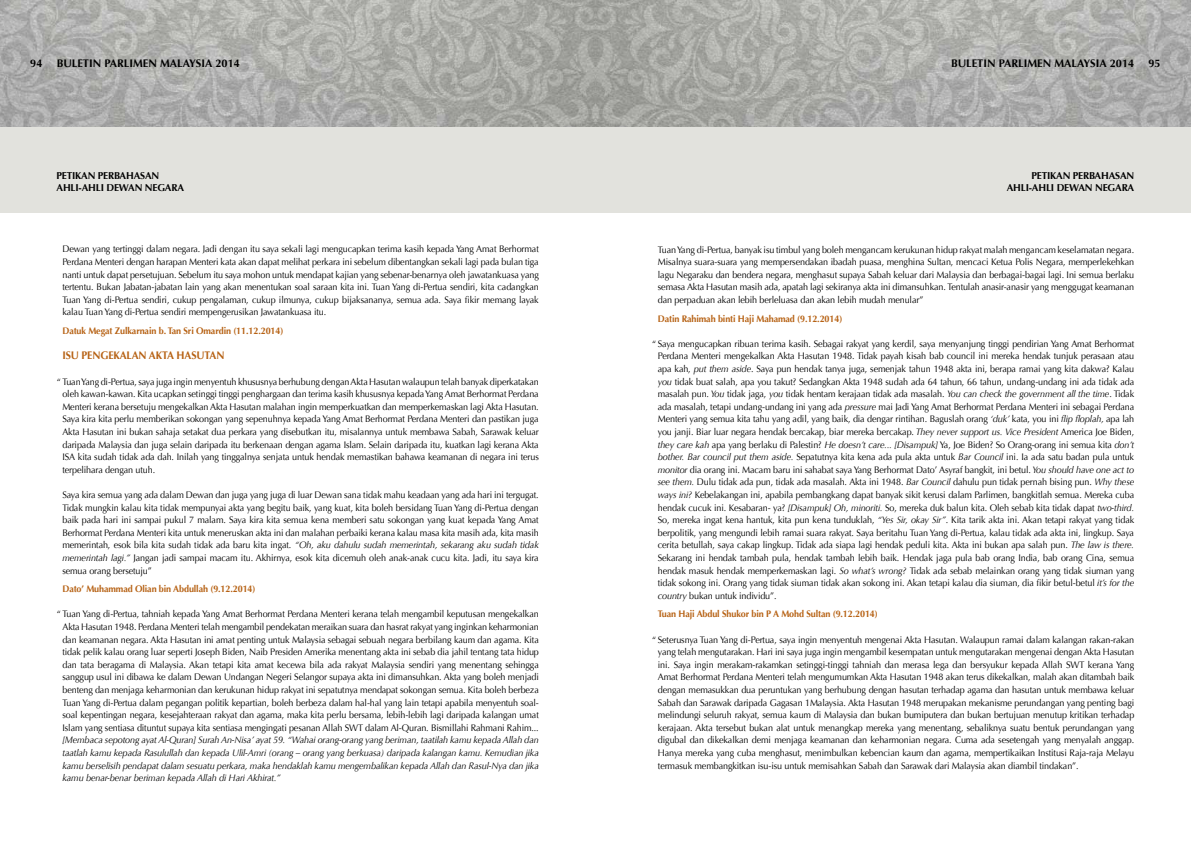
<style>
.page{position:relative;width:1191px;height:842px;background:#fff}
.page>*{position:absolute;margin:0;border:0;box-sizing:border-box;transform-origin:0 0}
.t1{font:700 11px "Optima";color:#000}
.t2{font:700 11px "Optima";letter-spacing:-.01em;color:#b66113;scale:.95 1}
.t3{font:700 10px/12px "Optima";letter-spacing:-.02em;color:#000;text-align:right}
.t4{font:9.5px/12.6px "Optima";letter-spacing:-.01em;color:#000;text-align:justify;scale:.95 1}
.t5{font:italic 9.5px/12.6px "Optima";letter-spacing:-.01em;color:#000;text-align:justify;scale:.95 1}
.t6{font:700 9.5px "Optima";letter-spacing:-.01em;color:#b66113;scale:.95 1}
.s1{font-style:italic}
</style>
<div class="page">
<img style="left:0;top:0;width:1191px;height:128px">
<div style="left:595px;top:128px;width:596px;height:85px;background:#e2e2dd"></div>
<div style="left:0;top:128px;width:595px;height:85px;background:#e2e2dd"></div>
<p class="t1" style="left:30px;top:57px;width:14px">94</p>
<p class="t1" style="left:57px;top:57px;width:185px">BULETIN PARLIMEN MALAYSIA 2014</p>
<p class="t1" style="left:951px;top:57px;width:185px">BULETIN PARLIMEN MALAYSIA 2014</p>
<p class="t1" style="left:1148px;top:57px;width:14px">95</p>
<p class="t3" style="left:57px;top:170px;width:129px;text-align:left">PETIKAN PERBAHASAN<br>AHLI-AHLI DEWAN NEGARA</p>
<p class="t4" style="left:62px;top:243px;width:503px">Dewan yang tertinggi dalam negara. Jadi dengan itu saya sekali lagi mengucapkan terima kasih kepada Yang Amat Berhormat Perdana Menteri dengan harapan Menteri kata akan dapat melihat perkara ini sebelum dibentangkan sekali lagi pada bulan tiga nanti untuk dapat persetujuan. Sebelum itu saya mohon untuk mendapat kajian yang sebenar-benarnya oleh jawatankuasa yang tertentu. Bukan Jabatan-jabatan lain yang akan menentukan soal saraan kita ini. Tuan Yang di-Pertua sendiri, kita cadangkan Tuan Yang di-Pertua sendiri, cukup pengalaman, cukup ilmunya, cukup bijaksananya, semua ada. Saya fikir memang layak kalau Tuan Yang di-Pertua sendiri mempengerusikan Jawatankuasa itu.</p>
<p class="t6" style="left:62px;top:325px;width:234px">Datuk Megat Zulkarnain b. Tan Sri Omardin (11.12.2014)</p>
<p class="t2" style="left:62px;top:349px;width:172px">ISU PENGEKALAN AKTA HASUTAN</p>
<p class="t4" style="left:62px;top:375px;width:503px;text-indent:-6px">“ TuanYang di-Pertua, saya juga ingin menyentuh khususnya berhubung denganAkta Hasutan walaupun telah banyak diperkatakan oleh kawan-kawan. Kita ucapkan setinggi tinggi penghargaan dan terima kasih khususnya kepada Yang Amat Berhormat Perdana Menteri kerana bersetuju mengekalkan Akta Hasutan malahan ingin memperkuatkan dan memperkemaskan lagi Akta Hasutan.<br>Saya kira kita perlu memberikan sokongan yang sepenuhnya kepada Yang Amat Berhormat Perdana Menteri dan pastikan juga Akta Hasutan ini bukan sahaja setakat dua perkara yang disebutkan itu, misalannya untuk membawa Sabah, Sarawak keluar daripada Malaysia dan juga selain daripada itu berkenaan dengan agama Islam. Selain daripada itu, kuatkan lagi kerana Akta ISA kita sudah tidak ada dah. Inilah yang tinggalnya senjata untuk hendak memastikan bahawa keamanan di negara ini terus terpelihara dengan utuh.</p>
<p class="t4" style="left:62px;top:489px;width:503px">Saya kira semua yang ada dalam Dewan dan juga yang juga di luar Dewan sana tidak mahu keadaan yang ada hari ini tergugat.<br>Tidak mungkin kalau kita tidak mempunyai akta yang begitu baik, yang kuat, kita boleh bersidang Tuan Yang di-Pertua dengan baik pada hari ini sampai pukul 7 malam. Saya kira kita semua kena memberi satu sokongan yang kuat kepada Yang Amat Berhormat Perdana Menteri kita untuk meneruskan akta ini dan malahan perbaiki kerana kalau masa kita masih ada, kita masih memerintah, esok bila kita sudah tidak ada baru kita ingat. <span class="s1">“Oh, aku dahulu sudah memerintah, sekarang aku sudah tidak memerintah lagi.”</span> Jangan jadi sampai macam itu. Akhirnya, esok kita dicemuh oleh anak-anak cucu kita. Jadi, itu saya kira semua orang bersetuju”</p>
<p class="t6" style="left:62px;top:583px;width:205px">Dato’ Muhammad Olian bin Abdullah (9.12.2014)</p>
<p class="t4" style="left:62px;top:608px;width:503px;text-indent:-6px">“ Tuan Yang di-Pertua, tahniah kepada Yang Amat Berhormat Perdana Menteri kerana telah mengambil keputusan mengekalkan Akta Hasutan 1948. Perdana Menteri telah mengambil pendekatan meraikan suara dan hasrat rakyat yang inginkan keharmonian dan keamanan negara. Akta Hasutan ini amat penting untuk Malaysia sebagai sebuah negara berbilang kaum dan agama. Kita tidak pelik kalau orang luar seperti Joseph Biden, Naib Presiden Amerika menentang akta ini sebab dia jahil tentang tata hidup dan tata beragama di Malaysia. Akan tetapi kita amat kecewa bila ada rakyat Malaysia sendiri yang menentang sehingga sanggup usul ini dibawa ke dalam Dewan Undangan Negeri Selangor supaya akta ini dimansuhkan. Akta yang boleh menjadi benteng dan menjaga keharmonian dan kerukunan hidup rakyat ini sepatutnya mendapat sokongan semua. Kita boleh berbeza Tuan Yang di-Pertua dalam pegangan politik kepartian, boleh berbeza dalam hal-hal yang lain tetapi apabila menyentuh soal&shy;soal kepentingan negara, kesejahteraan rakyat dan agama, maka kita perlu bersama, lebih-lebih lagi daripada kalangan umat Islam yang sentiasa dituntut supaya kita sentiasa mengingati pesanan Allah SWT dalam Al-Quran. Bismillahi Rahmani Rahim...</p>
<p class="t5" style="left:62px;top:734px;width:503px">[Membaca sepotong ayat Al-Quran] Surah An-Nisa’ ayat 59. “Wahai orang-orang yang beriman, taatilah kamu kepada Allah dan taatlah kamu kepada Rasulullah dan kepada Ulil-Amri (orang – orang yang berkuasa) daripada kalangan kamu. Kemudian jika kamu berselisih pendapat dalam sesuatu perkara, maka hendaklah kamu mengembalikan kepada Allah dan Rasul-Nya dan jika kamu benar-benar beriman kepada Allah di Hari Akhirat.”</p>
<p class="t3" style="left:1006px;top:170px;width:129px">PETIKAN PERBAHASAN<br>AHLI-AHLI DEWAN NEGARA</p>
<p class="t4" style="left:658px;top:243px;width:503px">Tuan Yang di-Pertua, banyak isu timbul yang boleh mengancam kerukunan hidup rakyat malah mengancam keselamatan negara.<br>Misalnya suara-suara yang mempersendakan ibadah puasa, menghina Sultan, mencaci Ketua Polis Negara, memperlekehkan lagu Negaraku dan bendera negara, menghasut supaya Sabah keluar dari Malaysia dan berbagai-bagai lagi. Ini semua berlaku semasa Akta Hasutan masih ada, apatah lagi sekiranya akta ini dimansuhkan. Tentulah anasir-anasir yang menggugat keamanan dan perpaduan akan lebih berleluasa dan akan lebih mudah menular”</p>
<p class="t6" style="left:658px;top:313px;width:196px">Datin Rahimah binti Haji Mahamad (9.12.2014)</p>
<p class="t4" style="left:658px;top:337px;width:503px;text-indent:-6px">“ Saya mengucapkan ribuan terima kasih. Sebagai rakyat yang kerdil, saya menyanjung tinggi pendirian Yang Amat Berhormat Perdana Menteri mengekalkan Akta Hasutan 1948. Tidak payah kisah bab council ini mereka hendak tunjuk perasaan atau apa kah, <span class="s1">put them aside</span>. Saya pun hendak tanya juga, semenjak tahun 1948 akta ini, berapa ramai yang kita dakwa? Kalau <span class="s1">you</span> tidak buat salah, apa you takut? Sedangkan Akta 1948 sudah ada 64 tahun, 66 tahun, undang-undang ini ada tidak ada masalah pun. <span class="s1">You</span> tidak jaga, <span class="s1">you</span> tidak hentam kerajaan tidak ada masalah. <span class="s1">You can check the government all the time</span>. Tidak ada masalah, tetapi undang-undang ini yang ada <span class="s1">pressure</span> mai Jadi Yang Amat Berhormat Perdana Menteri ini sebagai Perdana Menteri yang semua kita tahu yang adil, yang baik, dia dengar rintihan. Baguslah orang <span class="s1">‘duk’</span> kata, you ini <span class="s1">flip floplah,</span> apa lah you janji. Biar luar negara hendak bercakap, biar mereka bercakap. <span class="s1">They never support us. Vice President</span> America Joe Biden, <span class="s1">they care kah</span> apa yang berlaku di Palestin? <span class="s1">He doesn’t care... [Disampuk]</span> Ya, Joe Biden? So Orang-orang ini semua kita <span class="s1">don’t bother. Bar council put them aside.</span> Sepatutnya kita kena ada pula akta untuk <span class="s1">Bar Council</span> ini. Ia ada satu badan pula untuk <span class="s1">monitor</span> dia orang ini. Macam baru ini sahabat saya Yang Berhormat Dato’ Asyraf bangkit, ini betul. <span class="s1">You should have one act to see them.</span> Dulu tidak ada pun, tidak ada masalah. Akta ini 1948. <span class="s1">Bar Council</span> dahulu pun tidak pernah bising pun. <span class="s1">Why these ways ini?</span> Kebelakangan ini, apabila pembangkang dapat banyak sikit kerusi dalam Parlimen, bangkitlah semua. Mereka cuba hendak cucuk ini. Kesabaran- ya? <span class="s1">[Disampuk] Oh, minoriti.</span> So, mereka duk balun kita. Oleh sebab kita tidak dapat <span class="s1">two-third.<br></span>So, mereka ingat kena hantuk, kita pun kena tunduklah, <span class="s1">“Yes Sir, okay Sir”</span>. Kita tarik akta ini. Akan tetapi rakyat yang tidak berpolitik, yang mengundi lebih ramai suara rakyat. Saya beritahu Tuan Yang di-Pertua, kalau tidak ada akta ini, lingkup. Saya cerita betullah, saya cakap lingkup. Tidak ada siapa lagi hendak peduli kita. Akta ini bukan apa salah pun. <span class="s1">The law is there.<br></span>Sekarang ini hendak tambah pula, hendak tambah lebih baik. Hendak jaga pula bab orang India, bab orang Cina, semua hendak masuk hendak memperkemaskan lagi. <span class="s1">So what’s wrong?</span> Tidak ada sebab melainkan orang yang tidak siuman yang tidak sokong ini. Orang yang tidak siuman tidak akan sokong ini. Akan tetapi kalau dia siuman, dia fikir betul-betul <span class="s1">it’s for the country</span> bukan untuk individu”.</p>
<p class="t6" style="left:658px;top:608px;width:233px">Tuan Haji Abdul Shukor bin P A Mohd Sultan (9.12.2014)</p>
<p class="t4" style="left:658px;top:633px;width:503px;text-indent:-6px">“ Seterusnya Tuan Yang di-Pertua, saya ingin menyentuh mengenai Akta Hasutan. Walaupun ramai dalam kalangan rakan-rakan yang telah mengutarakan. Hari ini saya juga ingin mengambil kesempatan untuk mengutarakan mengenai dengan Akta Hasutan ini. Saya ingin merakam-rakamkan setinggi-tinggi tahniah dan merasa lega dan bersyukur kepada Allah SWT kerana Yang Amat Berhormat Perdana Menteri telah mengumumkan Akta Hasutan 1948 akan terus dikekalkan, malah akan ditambah baik dengan memasukkan dua peruntukan yang berhubung dengan hasutan terhadap agama dan hasutan untuk membawa keluar Sabah dan Sarawak daripada Gagasan 1Malaysia. Akta Hasutan 1948 merupakan mekanisme perundangan yang penting bagi melindungi seluruh rakyat, semua kaum di Malaysia dan bukan bumiputera dan bukan bertujuan menutup kritikan terhadap kerajaan. Akta tersebut bukan alat untuk menangkap mereka yang menentang, sebaliknya suatu bentuk perundangan yang digubal dan dikekalkan demi menjaga keamanan dan keharmonian negara. Cuma ada sesetengah yang menyalah anggap.<br>Hanya mereka yang cuba menghasut, menimbulkan kebencian kaum dan agama, mempertikaikan Institusi Raja-raja Melayu termasuk membangkitkan isu-isu untuk memisahkan Sabah dan Sarawak dari Malaysia akan diambil tindakan”.</p>
</div>
